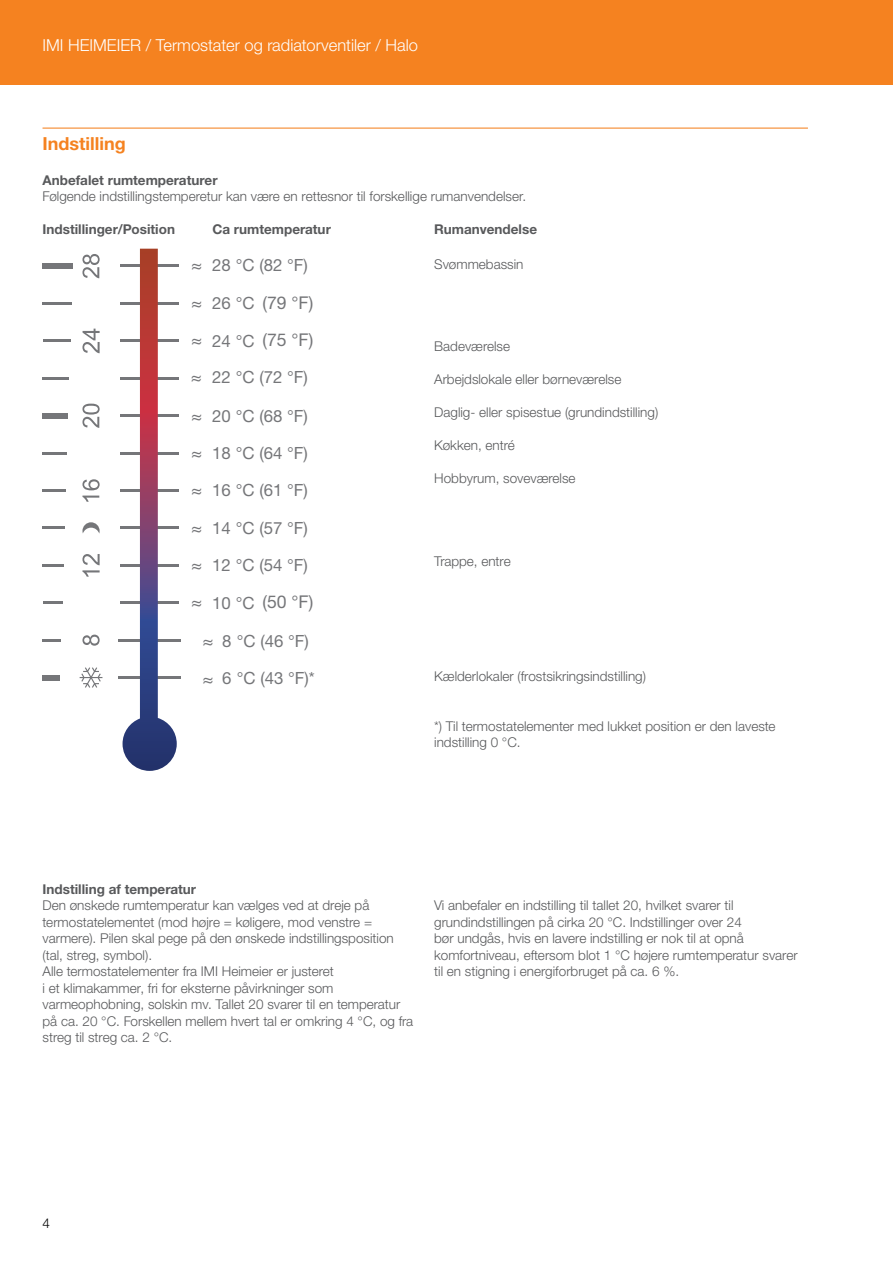
<style>
.page{position:relative;width:893px;height:1263px;background:#fff}
.page>*{position:absolute;margin:0;border:0;box-sizing:border-box;transform-origin:0 0}
.t1{font:700 18px "Helvetica Neue LTW1 G";color:#f58220}
.t2{font:17.55px "Helvetica Neue LT Com";color:#757679}
.t3{font:16.8px "Helvetica Neue LT Com";color:#757679}
.t4{font:300 16.5px "Helvetica Neue LTW1 G";color:#fff}
.t5{font:300 13.5px/16.5px "Helvetica Neue LTW1 G";color:#58595b}
.t6{font:700 13.5px "Helvetica Neue LTW1 G";color:#58595b}
.t7{font:300 13.5px "Helvetica Neue LTW1 G";color:#000}
.s1{font-size:17.55px}
.s2{font-size:16.8px}
</style>
<div class="page">
<div style="left:0;top:0;width:893px;height:85px;background:#f58220"></div>
<hr style="left:43px;top:128px;width:765px;height:1px;background:#f58220">
<svg style="left:82px;top:522px;width:18px;height:12px"></svg>
<div style="left:43px;top:263px;width:30px;height:6px;background:#757679"></div>
<div style="left:43px;top:413px;width:25px;height:6px;background:#757679"></div>
<hr style="left:43px;top:452px;width:24px;height:2px;background:#757679">
<hr style="left:43px;top:489px;width:23px;height:3px;background:#757679">
<hr style="left:43px;top:527px;width:22px;height:2px;background:#757679">
<hr style="left:43px;top:564px;width:21px;height:2px;background:#757679">
<div style="left:43px;top:675px;width:17px;height:5px;background:#757679"></div>
<svg style="left:43px;top:602px;width:19px;height:2px"></svg>
<svg style="left:43px;top:639px;width:18px;height:2px"></svg>
<hr style="left:43px;top:377px;width:26px;height:2px;background:#757679">
<hr style="left:43px;top:340px;width:27px;height:2px;background:#757679">
<hr style="left:43px;top:302px;width:29px;height:3px;background:#757679">
<svg style="left:80px;top:667px;width:22px;height:21px"></svg>
<svg style="left:82px;top:404px;width:18px;height:24px"></svg>
<svg style="left:82px;top:329px;width:18px;height:24px"></svg>
<svg style="left:82px;top:254px;width:18px;height:24px"></svg>
<svg style="left:82px;top:496px;width:17px;height:6px"></svg>
<svg style="left:82px;top:479px;width:18px;height:11px"></svg>
<svg style="left:82px;top:554px;width:18px;height:23px"></svg>
<svg style="left:82px;top:635px;width:18px;height:11px"></svg>
<hr style="left:120px;top:264px;width:59px;height:3px;background:#757679">
<hr style="left:120px;top:339px;width:59px;height:3px;background:#757679">
<hr style="left:120px;top:377px;width:59px;height:3px;background:#757679">
<hr style="left:120px;top:414px;width:59px;height:3px;background:#757679">
<hr style="left:120px;top:452px;width:59px;height:2px;background:#757679">
<hr style="left:120px;top:526px;width:59px;height:3px;background:#757679">
<hr style="left:120px;top:564px;width:59px;height:3px;background:#757679">
<hr style="left:118px;top:676px;width:63px;height:3px;background:#757679">
<hr style="left:120px;top:489px;width:59px;height:3px;background:#757679">
<hr style="left:120px;top:302px;width:59px;height:3px;background:#757679">
<hr style="left:120px;top:601px;width:59px;height:3px;background:#757679">
<hr style="left:118px;top:639px;width:63px;height:3px;background:#757679">
<svg style="left:123px;top:249px;width:54px;height:522px"></svg>
<p class="t4" style="left:43px;top:35px;width:377px">IMI HEIMEIER / Termostater og radiatorventiler / Halo</p>
<h1 class="t1" style="left:43px;top:132px;width:85px">Indstilling</h1>
<p class="t6" style="left:43px;top:172px;width:177px">Anbefalet rumtemperaturer</p>
<p class="t5" style="left:43px;top:188px;width:485px">Følgende indstillingstemperetur kan være en rettesnor til forskellige rumanvendelser.</p>
<p class="t6" style="left:43px;top:221px;width:134px">Indstillinger/Position</p>
<p class="t6" style="left:213px;top:221px;width:120px">Ca rumtemperatur</p>
<p class="t6" style="left:434px;top:221px;width:104px">Rumanvendelse</p>
<p class="t5" style="left:434px;top:256px;width:91px">Svømmebassin</p>
<p class="t3" style="left:191px;top:254px;width:118px"><span class="s1">≈</span> 28 °C (82 °F)</p>
<p class="t2" style="left:191px;top:292px;width:123px">≈ <span class="s2">26 °C</span> (79 °F)</p>
<p class="t2" style="left:191px;top:329px;width:123px">≈ <span class="s2">24 °C</span> (75 °F)</p>
<p class="t3" style="left:191px;top:366px;width:118px"><span class="s1">≈</span> 22 °C (72 °F)</p>
<p class="t3" style="left:191px;top:406px;width:118px"><span class="s1">≈</span> 20 °C (68 °F)</p>
<p class="t3" style="left:191px;top:443px;width:118px"><span class="s1">≈</span> 18 °C (64 °F)</p>
<p class="t3" style="left:191px;top:480px;width:118px"><span class="s1">≈</span> 16 °C (61 °F)</p>
<p class="t3" style="left:191px;top:518px;width:118px"><span class="s1">≈</span> 14 °C (57 °F)</p>
<p class="t3" style="left:191px;top:555px;width:118px"><span class="s1">≈</span> 12 °C (54 °F)</p>
<p class="t2" style="left:191px;top:591px;width:123px">≈ <span class="s2">10 °C</span> (50 °F)</p>
<p class="t3" style="left:203px;top:630px;width:107px"><span class="s1">≈</span> 8 °C (46 °F)</p>
<p class="t3" style="left:203px;top:668px;width:113px"><span class="s1">≈</span> 6 °C (43 °F)*</p>
<p class="t5" style="left:434px;top:338px;width:77px">Badeværelse</p>
<p class="t5" style="left:434px;top:371px;width:189px">Arbejdslokale eller børneværelse</p>
<p class="t5" style="left:434px;top:404px;width:226px">Daglig- eller spisestue (grundindstilling)</p>
<p class="t5" style="left:434px;top:437px;width:82px">Køkken, entré</p>
<p class="t5" style="left:434px;top:470px;width:143px">Hobbyrum, soveværelse</p>
<p class="t5" style="left:434px;top:553px;width:78px">Trappe, entre</p>
<p class="t5" style="left:434px;top:668px;width:213px">Kælderlokaler (frostsikringsindstilling)</p>
<p class="t5" style="left:434px;top:718px;width:343px">*) Til termostatelementer med lukket position er den laveste indstilling 0 °C.</p>
<p class="t6" style="left:43px;top:880px;width:155px">Indstilling af temperatur</p>
<p class="t5" style="left:43px;top:897px;width:372px">Den ønskede rumtemperatur kan vælges ved at dreje på termostatelementet (mod højre = køligere, mod venstre = varmere). Pilen skal pege på den ønskede indstillingsposition (tal, streg, symbol).<br>Alle termostatelementer fra IMI Heimeier er justeret<br>i et klimakammer, fri for eksterne påvirkninger som varmeophobning, solskin mv. Tallet 20 svarer til en temperatur på ca. 20 °C. Forskellen mellem hvert tal er omkring 4 °C, og fra streg til streg ca. 2 °C.</p>
<p class="t5" style="left:434px;top:897px;width:365px">Vi anbefaler en indstilling til tallet 20, hvilket svarer til grundindstillingen på cirka 20 °C. Indstillinger over 24<br>bør undgås, hvis en lavere indstilling er nok til at opnå komfortniveau, eftersom blot 1 °C højere rumtemperatur svarer til en stigning i energiforbruget på ca. 6 %.</p>
<p class="t7" style="left:43px;top:1215px;width:9px">4</p>
</div>
